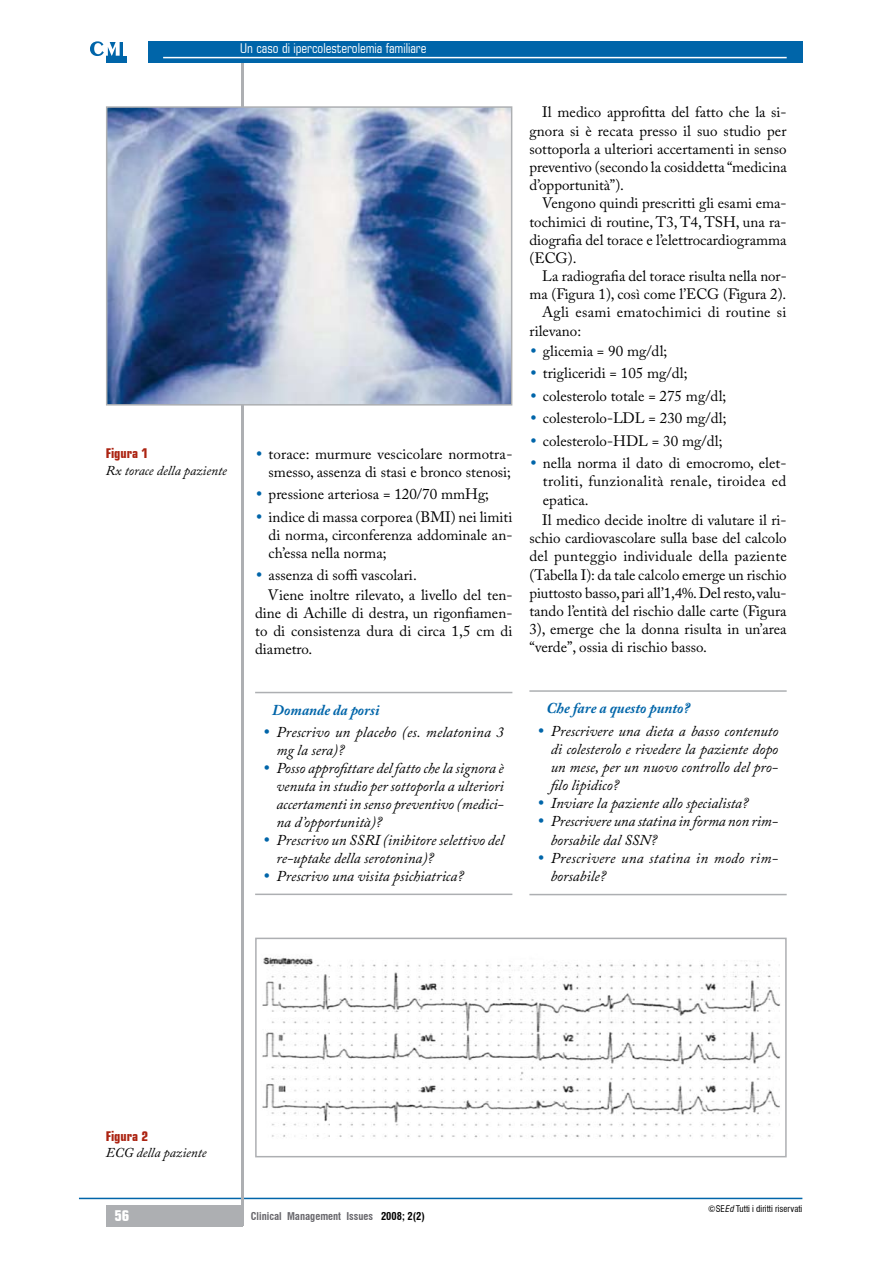
<style>
.page{position:relative;width:893px;height:1263px;background:#fff}
.page>*{position:absolute;margin:0;border:0;box-sizing:border-box;transform-origin:0 0}
.t1{font:15px/18.1px "Adobe Caslon Pro";color:#000;text-align:justify}
.t2{font:italic 15px/18px "Adobe Caslon Pro";color:#000}
.t3{font:italic 700 15px "Adobe Caslon Pro";color:#0065a9}
.t4{font:700 condensed 15px "Square 721 BT";color:#fff}
.t5{font:italic 13.5px "Adobe Caslon Pro";color:#000}
.t6{font:condensed 13.5px "Square 721 BT";color:#fff}
.t7{font:700 condensed 13.5px "Square 721 BT";color:#ac2412}
.t8{font:700 condensed 10.5px "Swiss 721 BT";color:#68676c}
.t9{font:condensed 9px "Swiss 721 BT";color:#000}
.s1{color:#0065a9}
.s2{color:#000}
.s3{font-style:italic}
</style>
<div class="page">
<hr style="left:79px;top:1198px;width:723px;height:1px;background:#0065a9">
<hr style="left:241px;top:48px;width:3px;height:1178px;background:#adafb2">
<div style="left:106px;top:42px;width:21px;height:21px;background:#0065a9"></div>
<svg style="left:90px;top:41px;width:30px;height:15px"></svg>
<hr style="left:123px;top:42px;width:4px;height:14px;background:#fff">
<div style="left:148px;top:41px;width:654px;height:22px;background:#0065a9"></div>
<hr style="left:163px;top:57px;width:624px;height:1px;background:#fff">
<div style="left:106px;top:1205px;width:136px;height:21px;background:#adafb2"></div>
<hr style="left:255px;top:692px;width:257px;height:1px;background:#adafb2">
<hr style="left:255px;top:893px;width:257px;height:2px;background:#adafb2">
<hr style="left:529px;top:690px;width:258px;height:2px;background:#adafb2">
<hr style="left:529px;top:894px;width:258px;height:1px;background:#adafb2">
<img style="left:109px;top:109px;width:400px;height:294px">
<div style="left:106px;top:106px;width:406px;height:300px;border:2px solid #adafb2"></div>
<img style="left:262px;top:957px;width:518px;height:181px">
<div style="left:255px;top:938px;width:532px;height:219px;border:2px solid #adafb2"></div>
<p class="t6" style="left:240px;top:40px;width:188px">Un caso di ipercolesterolemia familiare</p>
<p class="t7" style="left:106px;top:445px;width:44px">Figura 1</p>
<p class="t5" style="left:106px;top:462px;width:123px">Rx torace della paziente</p>
<p class="t1" style="left:256px;top:445px;width:258px;text-align:right"><span class="s1">•</span> torace: murmure vescicolare normotra&shy;smesso, assenza di stasi e bronco stenosi;</p>
<p class="t1" style="left:256px;top:485px;width:235px"><span class="s1">•</span> pressione arteriosa = 120/70 mmHg;</p>
<p class="t1" style="left:269px;top:507px;width:245px;text-indent:-13px"><span class="s1">•</span> indice di massa corporea (BMI) nei limiti di norma, circonferenza addominale an&shy;ch’essa nella norma;</p>
<p class="t1" style="left:268px;top:565px;width:246px;line-height:20.1px;text-indent:-12px"><span class="s1">•</span> assenza di soffi vascolari.<br>Viene inoltre rilevato, a livello del ten-</p>
<p class="t1" style="left:255px;top:604px;width:259px">dine di Achille di destra, un rigonfiamen&shy;to di consistenza dura di circa 1,5 cm di diametro.</p>
<p class="t1" style="left:529px;top:103px;width:259px;text-indent:13px">Il medico approfitta del fatto che la si&shy;gnora si è recata presso il suo studio per sottoporla a ulteriori accertamenti in senso preventivo (secondo la cosiddetta “medicina d’opportunità”).</p>
<p class="t1" style="left:529px;top:194px;width:259px;text-indent:13px">Vengono quindi prescritti gli esami ema&shy;tochimici di routine, T3, T4, TSH, una ra&shy;diografia del torace e l’elettrocardiogramma (ECG).</p>
<p class="t1" style="left:542px;top:267px;width:246px">La radiografia del torace risulta nella nor-</p>
<p class="t1" style="left:529px;top:285px;width:258px">ma (Figura 1), così come l’ECG (Figura 2).</p>
<p class="t1" style="left:542px;top:303px;width:246px">Agli esami ematochimici di routine si</p>
<p class="t1" style="left:529px;top:321px;width:53px">rilevano:</p>
<p class="t1" style="left:530px;top:342px;width:139px"><span class="s1">•</span> glicemia = 90 mg/dl;</p>
<p class="t1" style="left:530px;top:364px;width:159px"><span class="s1">•</span> trigliceridi = 105 mg/dl;</p>
<p class="t1" style="left:530px;top:387px;width:198px"><span class="s1">•</span> colesterolo totale = 275 mg/dl;</p>
<p class="t1" style="left:530px;top:409px;width:198px"><span class="s1">•</span> colesterolo-LDL = 230 mg/dl;</p>
<p class="t1" style="left:530px;top:431px;width:194px"><span class="s1">•</span> colesterolo-HDL = 30 mg/dl;</p>
<p class="t1" style="left:543px;top:454px;width:245px;text-indent:-13px"><span class="s1">•</span> nella norma il dato di emocromo, elet&shy;troliti, funzionalità renale, tiroidea ed epatica.</p>
<p class="t1" style="left:529px;top:511px;width:259px;text-indent:13px">Il medico decide inoltre di valutare il ri&shy;schio cardiovascolare sulla base del calcolo del punteggio individuale della paziente (Tabella I): da tale calcolo emerge un rischio piuttosto basso, pari all’1,4%. Del resto, valu&shy;tando l’entità del rischio dalle carte (Figura 3), emerge che la donna risulta in un’area “verde”, ossia di rischio basso.</p>
<p class="t3" style="left:272px;top:701px;width:109px">Domande da porsi</p>
<p class="t2" style="left:276px;top:723px;width:229px;text-indent:-13px"><span class="s1">•</span> Prescrivo un placebo (es. melatonina 3 mg la sera)?</p>
<p class="t2" style="left:276px;top:759px;width:229px;text-align:justify;text-indent:-13px"><span class="s1">•</span> Posso approfittare del fatto che la signora è venuta in studio per sottoporla a ulteriori accertamenti in senso preventivo (medici&shy;na d’opportunità)?</p>
<p class="t2" style="left:276px;top:831px;width:229px;text-indent:-13px"><span class="s1">•</span> Prescrivo un SSRI (inibitore selettivo del re-uptake della serotonina)?</p>
<p class="t2" style="left:264px;top:867px;width:202px"><span class="s1">•</span> Prescrivo una visita psichiatrica?</p>
<p class="t3" style="left:546px;top:699px;width:145px">Che fare a questo punto?</p>
<p class="t2" style="left:551px;top:721px;width:229px;text-align:justify;text-indent:-13px"><span class="s1">•</span> Prescrivere una dieta a basso contenuto di colesterolo e rivedere la paziente dopo un mese, per un nuovo controllo del pro&shy;filo lipidico?</p>
<p class="t2" style="left:538px;top:794px;width:212px"><span class="s1">•</span> Inviare la paziente allo specialista?</p>
<p class="t2" style="left:551px;top:812px;width:229px;text-indent:-13px"><span class="s1">•</span> Prescrivere una statina in forma non rim&shy;borsabile dal SSN?</p>
<p class="t2" style="left:551px;top:849px;width:229px;text-indent:-13px"><span class="s1">•</span> Prescrivere una statina in modo rim&shy;borsabile?</p>
<p class="t7" style="left:106px;top:1128px;width:44px">Figura 2</p>
<p class="t5" style="left:106px;top:1145px;width:102px">ECG della paziente</p>
<p class="t4" style="left:114px;top:1207px;width:16px">56</p>
<p class="t8" style="left:251px;top:1209px;width:176px">Clinical Management Issues <span class="s2">2008; 2(2)</span></p>
<p class="t9" style="left:708px;top:1203px;width:96px">©SE<span class="s3">Ed</span> Tutti i diritti riservati</p>
</div>
